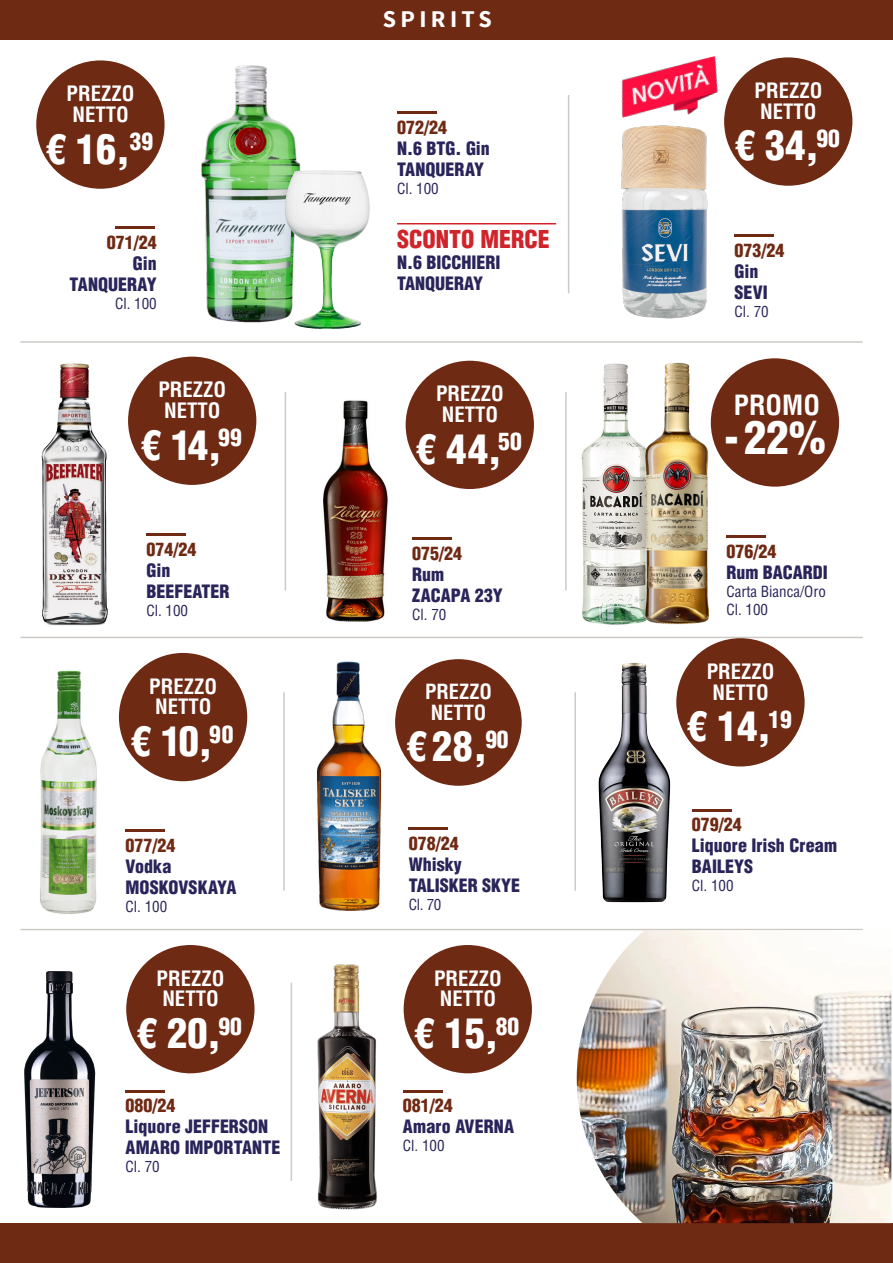
<style>
.page{position:relative;width:893px;height:1263px;background:#fff}
.page>*{position:absolute;margin:0;border:0;box-sizing:border-box;transform-origin:0 0}
.t1{font:900 condensed 44.4px "Helvetica LT Std";color:#fff}
.t2{font:900 condensed 40.2px "Helvetica LT Std";color:#fff}
.t3{font:900 condensed 40.05px "Helvetica LT Std";color:#fff}
.t4{font:700 condensed 27.15px "Helvetica LT Std";color:#fff}
.t5{font:900 condensed 24px "Helvetica LT Std";color:#d1232a}
.t6{font:700 24px "Source Sans Pro";letter-spacing:.18em;color:#fff}
.t7{font:700 condensed 20.7px/20.7px "Helvetica LT Std";color:#fff}
.t8{font:700 condensed 20.4px/20.4px "Helvetica LT Std";color:#fff}
.t9{font:900 condensed 18px/21px "Helvetica LT Std";color:#29255a}
.t10{font:900 condensed 18px "Helvetica LT Std";color:#6f2a14}
.t11{font:condensed 15px/18px "Helvetica LT Std";color:#29255a}
</style>
<div class="page">
<hr style="left:397px;top:223px;width:159px;height:1px;background:#d1232a">
<hr style="left:21px;top:637px;width:842px;height:1px;background:#cdcac5">
<hr style="left:21px;top:929px;width:842px;height:1px;background:#cdcac5">
<div style="left:0;top:1223px;width:893px;height:40px;background:#6f2a14"></div>
<hr style="left:21px;top:341px;width:842px;height:2px;background:#cdcac5">
<hr style="left:291px;top:983px;width:1px;height:198px;background:#cdcac5">
<hr style="left:568px;top:95px;width:1px;height:198px;background:#cdcac5">
<hr style="left:283px;top:692px;width:2px;height:199px;background:#cdcac5">
<hr style="left:285px;top:392px;width:1px;height:198px;background:#cdcac5">
<hr style="left:574px;top:692px;width:2px;height:199px;background:#cdcac5">
<hr style="left:565px;top:392px;width:2px;height:198px;background:#cdcac5">
<div style="left:0;top:0;width:893px;height:40px;background:#6f2a14"></div>
<img style="left:577px;top:930px;width:314px;height:293px">
<hr style="left:403px;top:1090px;width:39px;height:2px;background:#6f2a14">
<hr style="left:126px;top:1090px;width:39px;height:2px;background:#6f2a14">
<div style="left:404px;top:945px;width:128px;height:128px;background:#6f2a14;border-radius:50%"></div>
<div style="left:126px;top:945px;width:129px;height:128px;background:#6f2a14;border-radius:50%"></div>
<img style="left:317px;top:964px;width:60px;height:246px">
<hr style="left:735px;top:234px;width:39px;height:3px;background:#6f2a14">
<div style="left:724px;top:57px;width:128px;height:129px;background:#6f2a14;border-radius:50%"></div>
<img style="left:621px;top:56px;width:111px;height:78px">
<img style="left:621px;top:118px;width:95px;height:201px">
<img style="left:201px;top:65px;width:105px;height:259px">
<hr style="left:115px;top:226px;width:39px;height:2px;background:#6f2a14">
<hr style="left:397px;top:111px;width:40px;height:3px;background:#6f2a14">
<div style="left:36px;top:60px;width:129px;height:129px;background:#6f2a14;border-radius:50%"></div>
<img style="left:285px;top:170px;width:39px;height:88px">
<img style="left:40px;top:670px;width:57px;height:244px">
<hr style="left:126px;top:829px;width:39px;height:2px;background:#6f2a14">
<div style="left:119px;top:653px;width:128px;height:128px;background:#6f2a14;border-radius:50%"></div>
<hr style="left:692px;top:809px;width:39px;height:2px;background:#6f2a14">
<div style="left:676px;top:638px;width:129px;height:128px;background:#6f2a14;border-radius:50%"></div>
<img style="left:598px;top:663px;width:73px;height:240px">
<hr style="left:409px;top:827px;width:39px;height:2px;background:#6f2a14">
<div style="left:395px;top:659px;width:127px;height:127px;background:#6f2a14;border-radius:50%"></div>
<img style="left:317px;top:661px;width:65px;height:250px">
<img style="left:323px;top:400px;width:65px;height:222px">
<hr style="left:412px;top:537px;width:40px;height:2px;background:#6f2a14">
<div style="left:406px;top:361px;width:128px;height:128px;background:#6f2a14;border-radius:50%"></div>
<div style="left:128px;top:357px;width:128px;height:128px;background:#6f2a14;border-radius:50%"></div>
<hr style="left:146px;top:533px;width:40px;height:3px;background:#6f2a14">
<img style="left:41px;top:363px;width:67px;height:262px">
<hr style="left:726px;top:535px;width:40px;height:2px;background:#6f2a14">
<div style="left:711px;top:358px;width:128px;height:129px;background:#6f2a14;border-radius:50%"></div>
<img style="left:581px;top:363px;width:57px;height:262px">
<img style="left:638px;top:362px;width:78px;height:263px">
<img style="left:24px;top:971px;width:72px;height:237px">
<p class="t7" style="left:67px;top:83px;width:69px">PREZZO<br>NETTO</p>
<p class="t2" style="left:46px;top:123px;width:109px">€ 16,<sup>39</sup></p>
<p class="t10" style="left:107px;top:231px;width:52px">071/24</p>
<p class="t9" style="left:133px;top:253px;width:25px">Gin</p>
<p class="t9" style="left:70px;top:274px;width:89px">TANQUERAY</p>
<p class="t11" style="left:115px;top:294px;width:43px">Cl. 100</p>
<p class="t7" style="left:158px;top:379px;width:69px">PREZZO<br>NETTO</p>
<p class="t2" style="left:141px;top:419px;width:102px">€ 14,<sup>99</sup></p>
<p class="t10" style="left:146px;top:538px;width:52px">074/24</p>
<p class="t9" style="left:146px;top:560px;width:26px">Gin</p>
<p class="t9" style="left:146px;top:581px;width:85px">BEEFEATER</p>
<p class="t11" style="left:146px;top:602px;width:43px">Cl. 100</p>
<p class="t7" style="left:149px;top:676px;width:69px">PREZZO<br>NETTO</p>
<p class="t2" style="left:131px;top:716px;width:104px">€ 10,<sup>90</sup></p>
<p class="t10" style="left:126px;top:834px;width:52px">077/24</p>
<p class="t9" style="left:126px;top:856px;width:47px">Vodka</p>
<p class="t9" style="left:126px;top:877px;width:112px">MOSKOVSKAYA</p>
<p class="t11" style="left:126px;top:897px;width:43px">Cl. 100</p>
<p class="t7" style="left:157px;top:968px;width:69px">PREZZO<br>NETTO</p>
<p class="t2" style="left:137px;top:1008px;width:106px">€ 20,<sup>90</sup></p>
<p class="t10" style="left:126px;top:1094px;width:52px">080/24</p>
<p class="t9" style="left:126px;top:1116px;width:156px">Liquore JEFFERSON<br>AMARO IMPORTANTE</p>
<p class="t11" style="left:126px;top:1158px;width:36px">Cl. 70</p>
<p class="t6" style="left:383px;top:4px;width:110px">SPIRITS</p>
<p class="t10" style="left:397px;top:116px;width:52px">072/24</p>
<p class="t9" style="left:397px;top:138px;width:94px">N.6 BTG. Gin</p>
<p class="t9" style="left:397px;top:159px;width:89px">TANQUERAY</p>
<p class="t11" style="left:397px;top:180px;width:43px">Cl. 100</p>
<p class="t5" style="left:397px;top:224px;width:154px">SCONTO MERCE</p>
<p class="t9" style="left:397px;top:252px;width:105px">N.6 BICCHIERI</p>
<p class="t9" style="left:397px;top:273px;width:88px">TANQUERAY</p>
<p class="t7" style="left:436px;top:383px;width:69px">PREZZO<br>NETTO</p>
<p class="t2" style="left:416px;top:424px;width:107px">€ 44,<sup>50</sup></p>
<p class="t10" style="left:412px;top:542px;width:52px">075/24</p>
<p class="t9" style="left:412px;top:564px;width:34px">Rum</p>
<p class="t9" style="left:412px;top:585px;width:92px">ZACAPA 23Y</p>
<p class="t11" style="left:412px;top:605px;width:36px">Cl. 70</p>
<p class="t8" style="left:425px;top:682px;width:68px">PREZZO<br>NETTO</p>
<p class="t3" style="left:407px;top:721px;width:103px">€ 28,<sup>90</sup></p>
<p class="t10" style="left:409px;top:831px;width:52px">078/24</p>
<p class="t9" style="left:409px;top:853px;width:54px">Whisky</p>
<p class="t9" style="left:409px;top:874px;width:113px">TALISKER SKYE</p>
<p class="t11" style="left:409px;top:895px;width:34px">Cl. 70</p>
<p class="t7" style="left:434px;top:968px;width:69px">PREZZO<br>NETTO</p>
<p class="t2" style="left:415px;top:1008px;width:106px">€ 15,<sup>80</sup></p>
<p class="t10" style="left:403px;top:1094px;width:52px">081/24</p>
<p class="t9" style="left:403px;top:1116px;width:113px">Amaro AVERNA</p>
<p class="t11" style="left:403px;top:1137px;width:43px">Cl. 100</p>
<p class="t7" style="left:754px;top:80px;width:69px">PREZZO<br>NETTO</p>
<p class="t2" style="left:735px;top:120px;width:106px">€ 34,<sup>90</sup></p>
<p class="t10" style="left:735px;top:239px;width:52px">073/24</p>
<p class="t9" style="left:735px;top:261px;width:25px">Gin</p>
<p class="t9" style="left:735px;top:282px;width:35px">SEVI</p>
<p class="t11" style="left:735px;top:302px;width:36px">Cl. 70</p>
<p class="t4" style="left:734px;top:388px;width:88px">PROMO</p>
<p class="t1" style="left:724px;top:410px;width:103px">-22%</p>
<p class="t10" style="left:726px;top:540px;width:52px">076/24</p>
<p class="t9" style="left:726px;top:562px;width:103px">Rum BACARDI</p>
<p class="t11" style="left:726px;top:583px;width:101px">Carta Bianca/Oro<br>Cl. 100</p>
<p class="t7" style="left:707px;top:661px;width:69px">PREZZO<br>NETTO</p>
<p class="t2" style="left:687px;top:701px;width:106px">€ 14,<sup>19</sup></p>
<p class="t10" style="left:692px;top:813px;width:52px">079/24</p>
<p class="t9" style="left:692px;top:835px;width:147px">Liquore Irish Cream</p>
<p class="t9" style="left:692px;top:856px;width:63px">BAILEYS</p>
<p class="t11" style="left:692px;top:877px;width:43px">Cl. 100</p>
</div>
